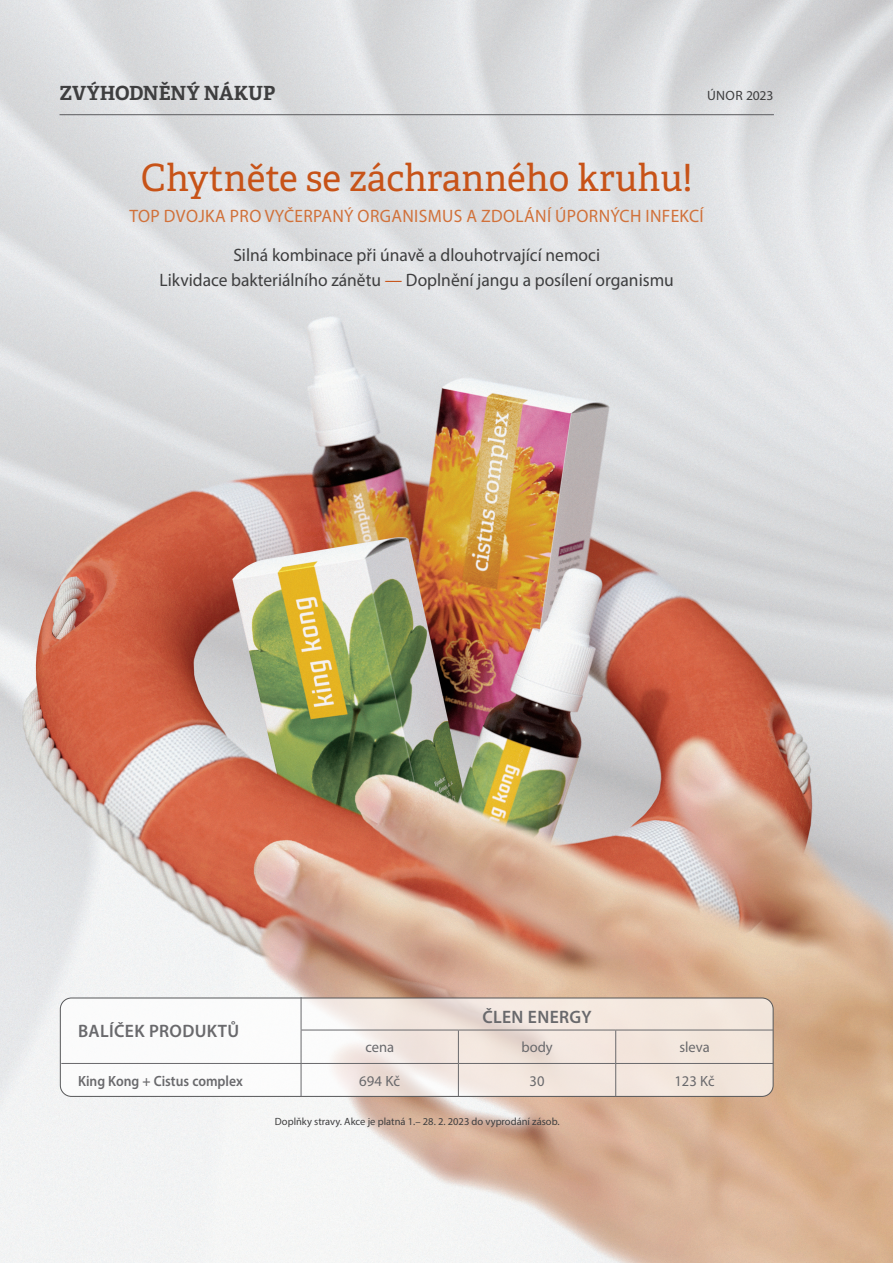
<style>
.page{position:relative;width:893px;height:1263px;background:#fff}
.page>*{position:absolute;margin:0;border:0;box-sizing:border-box;transform-origin:0 0}
.t1{font:37.5px "Adelle Basic";color:#c75318}
.t2{font:700 19.5px "Adelle Basic";letter-spacing:-.005em;color:#3e3e3f}
.t3{font:18px "Myriad Pro";color:#3e3e3f}
.t4{font:18px "Myriad Pro";letter-spacing:.02em;color:#d1713a}
.Nadpis_editirional{font:600 18px "Myriad Pro";letter-spacing:.02em;color:#69696c}
.Nadpis_editirional-2{font:14.85px "Myriad Pro";color:#69696c}
.Nadpis_editirional-3{font:600 14.85px "Myriad Pro";color:#69696c;scale:.92 1}
.t5{font:13.5px "Myriad Pro";letter-spacing:.015em;color:#3e3e3f}
.t6{font:10.5px "Myriad Pro";color:#3e3e3f}
.s1{color:#c75318}
</style>
<div class="page">
<img style="left:0;top:0;width:893px;height:1263px">
<svg style="left:60px;top:998px;width:713px;height:98px;fill:#f5e9e2"></svg>
<hr style="left:60px;top:114px;width:714px;height:1px;background:#69696c">
<div style="left:60px;top:997px;width:713px;height:100px;border:1px solid #57585a;border-radius:11px"></div>
<hr style="left:301px;top:997px;width:1px;height:33px;background:#69696c">
<hr style="left:301px;top:1030px;width:157px;height:1px;background:#69696c">
<hr style="left:301px;top:1030px;width:1px;height:33px;background:#69696c">
<hr style="left:458px;top:1030px;width:158px;height:1px;background:#69696c">
<hr style="left:458px;top:1030px;width:1px;height:33px;background:#69696c">
<hr style="left:616px;top:1030px;width:157px;height:1px;background:#69696c">
<hr style="left:615px;top:1030px;width:1px;height:33px;background:#69696c">
<hr style="left:61px;top:1063px;width:240px;height:1px;background:#69696c">
<hr style="left:301px;top:1063px;width:157px;height:1px;background:#69696c">
<hr style="left:301px;top:1064px;width:1px;height:33px;background:#69696c">
<hr style="left:458px;top:1063px;width:158px;height:1px;background:#69696c">
<hr style="left:458px;top:1064px;width:1px;height:33px;background:#69696c">
<hr style="left:616px;top:1063px;width:157px;height:1px;background:#69696c">
<hr style="left:615px;top:1064px;width:1px;height:33px;background:#69696c">
<p class="t2" style="left:60px;top:81px;width:217px">ZVÝHODNĚNÝ NÁKUP</p>
<p class="t5" style="left:707px;top:87px;width:68px">ÚNOR 2023</p>
<p class="t1" style="left:141px;top:154px;width:553px">Chytněte se záchranného kruhu!</p>
<p class="t4" style="left:130px;top:205px;width:576px">TOP DVOJKA PRO VYČERPANÝ ORGANISMUS A ZDOLÁNÍ ÚPORNÝCH INFEKCÍ</p>
<p class="t3" style="left:233px;top:244px;width:368px">Silná kombinace při únavě a dlouhotrvající nemoci</p>
<p class="t3" style="left:160px;top:269px;width:516px">Likvidace bakteriálního zánětu <span class="s1">—</span> Doplnění jangu a posílení organismu</p>
<p class="Nadpis_editirional" style="left:78px;top:1019px;width:163px">BALÍČEK PRODUKTŮ</p>
<p class="Nadpis_editirional" style="left:482px;top:1005px;width:111px">ČLEN ENERGY</p>
<p class="Nadpis_editirional-2" style="left:365px;top:1038px;width:30px">cena</p>
<p class="Nadpis_editirional-2" style="left:521px;top:1038px;width:33px">body</p>
<p class="Nadpis_editirional-2" style="left:679px;top:1038px;width:32px">sleva</p>
<p class="Nadpis_editirional-3" style="left:78px;top:1071px;width:181px">King Kong + Cistus complex</p>
<p class="Nadpis_editirional-2" style="left:359px;top:1071px;width:42px">694 Kč</p>
<p class="Nadpis_editirional-2" style="left:530px;top:1071px;width:16px">30</p>
<p class="Nadpis_editirional-2" style="left:674px;top:1071px;width:42px">123 Kč</p>
<p class="t6" style="left:275px;top:1115px;width:286px">Doplňky stravy. Akce je platná 1.– 28. 2. 2023 do vyprodání zásob.</p>
</div>
